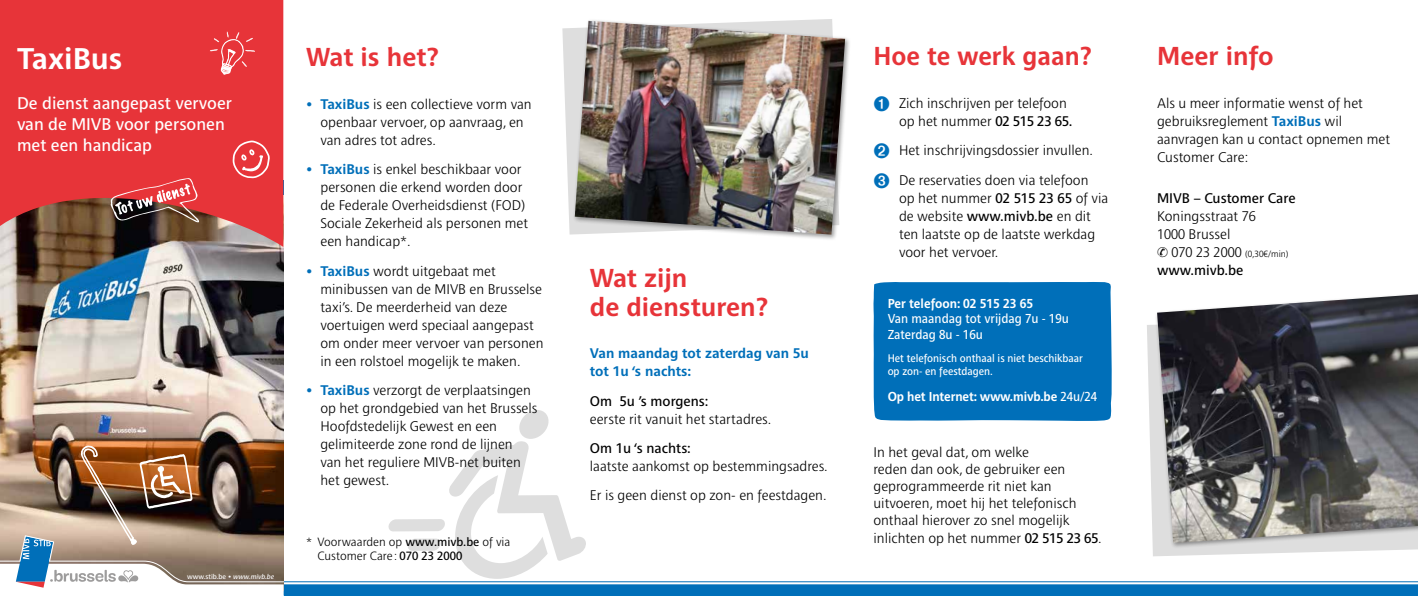
<style>
.page{position:relative;width:1418px;height:596px;background:#fff}
.page>*{position:absolute;margin:0;border:0;box-sizing:border-box;transform-origin:0 0}
.t1{font:700 30px "Brusseline";color:#fff}
.t2{font:700 26px/29px "Brusseline";color:#e73439}
.t3{font:17px/21px "Brusseline";color:#fff}
.t4{font:300 14px/18px "Brusseline";color:#000}
.t5{font:14px "Brusseline";color:#000}
.t6{font:700 14px/18px "Brusseline";color:#006fb9}
.t7{font:700 13px "Brusseline";letter-spacing:-.01em;color:#fff;scale:.94 1}
.t8{font:13px/15.6px "Brusseline";color:#fff;scale:.94 1}
.t9{font:300 12px/14.4px "Brusseline";color:#000}
.t10{font:11px/13.2px "Brusseline";color:#fff;scale:.94 1}
.t11{font:300 9px "Brusseline";color:#000}
.t12{font:7px "Brusseline";color:#fff}
.s1{font-style:italic}
.s2{font-weight:700;color:#006fb9}
.s3{font-weight:400}
.s4{color:#006fb9}
.s5{font-size:14px}
</style>
<div class="page">
<svg style="left:562px;top:28px;width:10px;height:206px;fill:#dedede"></svg>
<div style="left:572px;top:18px;width:279px;height:223px;background:#000;opacity:.4"></div>
<img style="left:575px;top:21px;width:270px;height:213px">
<img style="left:0;top:196px;width:284px;height:84px">
<svg style="left:0;top:0;width:283px;height:247px;background:#d6393b"></svg>
<svg style="left:210px;top:31px;width:45px;height:44px;background:#ea4f53"></svg>
<svg style="left:233px;top:140px;width:37px;height:38px"></svg>
<svg style="left:110px;top:178px;width:89px;height:44px;background:#ac504f"></svg>
<img style="left:0;top:280px;width:1417px;height:315px">
<h1 class="t1" style="left:17px;top:41px;width:107px">TaxiBus</h1>
<p class="t3" style="left:17px;top:93px;width:217px">De dienst aangepast vervoer van de MIVB voor personen met een handicap</p>
<p class="t12" style="left:187px;top:572px;width:89px">www.stib.be • <span class="s1">www.mivb.be</span></p>
<h2 class="t2" style="left:306px;top:43px;width:134px">Wat is het?</h2>
<p class="t4" style="left:320px;top:95px;width:213px;text-indent:-14px"><span class="s2">• TaxiBus</span> is een collectieve vorm van openbaar vervoer, op aanvraag, en van adres tot adres.</p>
<p class="t4" style="left:320px;top:160px;width:209px;text-indent:-14px"><span class="s2">• TaxiBus</span> is enkel beschikbaar voor personen die erkend worden door de Federale Overheidsdienst (FOD)<br>Sociale Zekerheid als personen met een handicap*.</p>
<p class="t4" style="left:320px;top:262px;width:224px;text-indent:-14px"><span class="s2">• TaxiBus</span> wordt uitgebaat met minibussen van de MIVB en Brusselse taxi’s. De meerderheid van deze voertuigen werd speciaal aangepast om onder meer vervoer van personen in een rolstoel mogelijk te maken.</p>
<p class="t4" style="left:320px;top:381px;width:218px;text-indent:-14px"><span class="s2">• TaxiBus</span> verzorgt de verplaatsingen op het grondgebied van het Brussels<br>Hoofdstedelijk Gewest en een gelimiteerde zone rond de lijnen<br>van het reguliere MIVB-net buiten het gewest.</p>
<p class="t9" style="left:317px;top:534px;width:194px;text-indent:-11px">* Voorwaarden op <span class="s3">www.mivb.be</span> of via<br>Customer Care : <span class="s3">070 23 2000</span></p>
<h2 class="t2" style="left:590px;top:263px;width:180px">Wat zijn<br>de diensturen?</h2>
<p class="t6" style="left:590px;top:344px;width:220px">Van maandag tot zaterdag van 5u tot 1u ‘s nachts:</p>
<p class="t5" style="left:590px;top:392px;width:120px">Om 5u ’s morgens:</p>
<p class="t4" style="left:590px;top:410px;width:183px">eerste rit vanuit het startadres.</p>
<p class="t5" style="left:590px;top:440px;width:103px">Om 1u ‘s nachts:</p>
<p class="t4" style="left:590px;top:451px;width:239px;line-height:29.3px">laatste aankomst op bestemmingsadres.<br>Er is geen dienst op zon- en feestdagen.</p>
<h2 class="t2" style="left:873px;top:42px;width:220px">Hoe te werk gaan?</h2>
<p class="t4" style="left:899px;top:94px;width:175px;text-indent:-26px"><span class="s4">➊</span> Zich inschrijven per telefoon op het nummer <span class="s3">02 515 23 65.</span></p>
<p class="t4" style="left:873px;top:136px;width:221px;line-height:29.3px"><span class="s4">➋</span> Het inschrijvingsdossier invullen.<br><span class="s4">➌</span> De reservaties doen via telefoon</p>
<p class="t4" style="left:899px;top:189px;width:211px">op het nummer <span class="s3">02 515 23 65</span> of via de website <span class="s3">www.mivb.be</span> en dit ten laatste op de laatste werkdag voor het vervoer.</p>
<p class="t7" style="left:887px;top:296px;width:156px">Per telefoon: 02 515 23 65</p>
<p class="t8" style="left:887px;top:311px;width:194px">Van maandag tot vrijdag 7u - 19u<br>Zaterdag 8u - 16u</p>
<p class="t10" style="left:887px;top:351px;width:209px">Het telefonisch onthaal is niet beschikbaar op zon- en feestdagen.</p>
<p class="t7" style="left:887px;top:388px;width:224px">Op het Internet: www.mivb.be <span class="s3">24u/24</span></p>
<p class="t4" style="left:873px;top:443px;width:230px;line-height:17.2px">In het geval dat, om welke<br>reden dan ook, de gebruiker een geprogrammeerde rit niet kan uitvoeren, moet hij het telefonisch onthaal hierover zo snel mogelijk inlichten op het nummer <span class="s3">02 515 23 65</span>.</p>
<h2 class="t2" style="left:1157px;top:42px;width:118px">Meer info</h2>
<p class="t4" style="left:1157px;top:94px;width:234px">Als u meer informatie wenst of het gebruiksreglement <span class="s2">TaxiBus</span> wil aanvragen kan u contact opnemen met<br>Customer Care:</p>
<p class="t5" style="left:1157px;top:190px;width:140px">MIVB – Customer Care</p>
<p class="t4" style="left:1157px;top:207px;width:100px">Koningsstraat 76<br>1000 Brussel</p>
<p class="t11" style="left:1157px;top:248px;width:133px">✆ <span class="s5">070 23 2000</span> (0,30€/min)</p>
<p class="t5" style="left:1157px;top:262px;width:88px">www.mivb.be</p>
</div>
